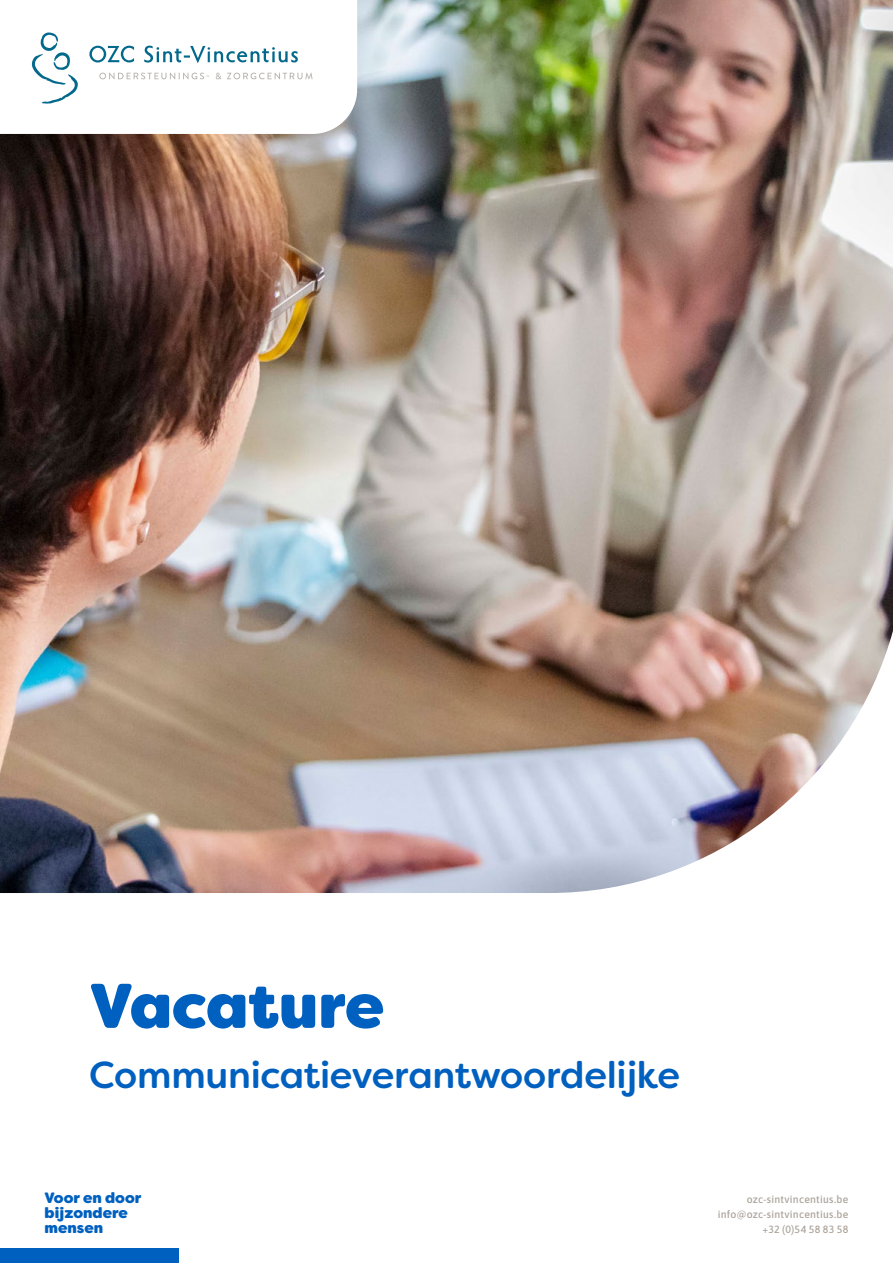
<style>
.page{position:relative;width:893px;height:1263px;background:#fff}
.page>*{position:absolute;margin:0;border:0;box-sizing:border-box;transform-origin:0 0}
.t1{font:800 63px "Filson Soft";letter-spacing:-.01em;color:#0060bf}
.t2{font:500 37.5px "Filson Soft";letter-spacing:-.01em;color:#0060bf}
.t3{font:800 15px/15px "Filson Soft";color:#0060bf}
.t4{font:500 10.5px/15px "Asap";letter-spacing:.02em;color:#aca39a;text-align:right}
</style>
<div class="page">
<img style="left:0;top:0;width:893px;height:893px">
<div style="left:0;top:1248px;width:179px;height:15px;background:#0060bf"></div>
<svg style="left:0;top:0;width:357px;height:134px"></svg>
<svg style="left:99px;top:73px;width:110px;height:6px"></svg>
<svg style="left:216px;top:73px;width:5px;height:6px"></svg>
<svg style="left:227px;top:73px;width:86px;height:6px"></svg>
<svg style="left:32px;top:32px;width:47px;height:72px"></svg>
<svg style="left:89px;top:46px;width:45px;height:16px"></svg>
<svg style="left:144px;top:46px;width:154px;height:17px"></svg>
<h1 class="t1" style="left:89px;top:965px;width:297px">Vacature</h1>
<h2 class="t2" style="left:89px;top:1050px;width:592px">Communicatieverantwoordelijke</h2>
<h3 class="t3" style="left:45px;top:1191px;width:98px">Voor en door bijzondere mensen</h3>
<p class="t4" style="left:718px;top:1191px;width:132px">ozc-sintvincentius.be info@ozc-sintvincentius.be +32 (0)54 58 83 58</p>
</div>
